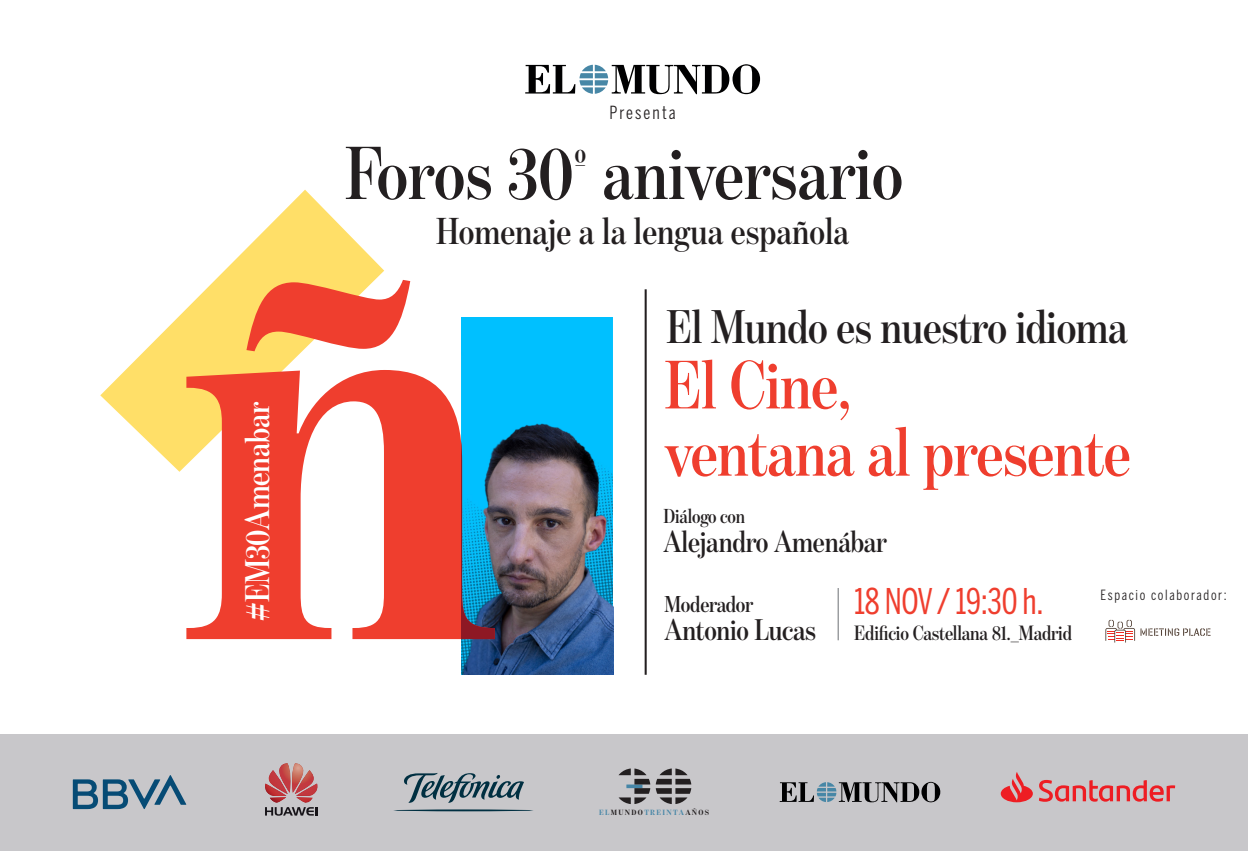
<style>
.page{position:relative;width:1248px;height:851px;background:#fff}
.page>*{position:absolute;margin:0;border:0;box-sizing:border-box;transform-origin:0 0}
.t1{font:600 76.2px "Benton Mod Disp Cond";color:#231f20}
.t2{font:600 69.6px/67.2px "Benton Mod Disp Cond";letter-spacing:-.01em;color:#ef3e2e}
.t3{font:600 48px "Benton Mod Disp Cond";letter-spacing:-.01em;color:#231f20}
.t4{font:600 38.2px "Benton Mod Disp Cond";color:#231f20}
.t5{font:35.2px "Benton Sans Comp";letter-spacing:-.01em;color:#ef3e2e}
.t6{font:600 34.8px "Benton Mod Disp Cond";letter-spacing:-.01em;color:#fff}
.t7{font:600 30.8px "Benton Mod Disp Cond";letter-spacing:-.01em;color:#231f20}
.t8{font:600 30.4px "Benton Mod Disp Cond";letter-spacing:-.01em;color:#231f20}
.t9{font:600 23.4px "Benton Mod Disp Cond";letter-spacing:-.015em;color:#231f20}
.t10{font:600 21px "Benton Mod Disp Cond";letter-spacing:-.01em;color:#231f20}
.t11{font:600 20.6px "Benton Mod Disp Cond";letter-spacing:-.01em;color:#231f20}
.t12{font:18px "Benton Sans Comp";letter-spacing:.115em;color:#231f20}
.t13{font:14px "Benton Sans Comp";letter-spacing:.12em;color:#231f20}
.t14{font:700 7.6px "Benton Mod Disp Cond";letter-spacing:.16em;color:#4686a7;scale:1.08 1}
.s1{color:#231f20}
</style>
<div class="page">
<div style="left:0;top:734px;width:1247px;height:116px;background:#c8c7ca"></div>
<hr style="left:644px;top:289px;width:2px;height:385px;background:#231f20">
<div style="left:461px;top:318px;width:152px;height:106px;background:#00c0ff"></div>
<img style="left:461px;top:424px;width:152px;height:250px">
<svg style="left:100px;top:190px;width:284px;height:281px"></svg>
<svg style="left:186px;top:370px;width:275px;height:269px;fill:#ef3e2e"></svg>
<svg style="left:461px;top:370px;width:34px;height:269px;background:#1998ca"></svg>
<svg style="left:246px;top:280px;width:164px;height:71px;background:#f47d5a"></svg>
<svg style="left:525px;top:64px;width:235px;height:30px"></svg>
<hr style="left:837px;top:588px;width:1px;height:52px;background:#939598">
<svg style="left:1140px;top:628px;width:70px;height:7px"></svg>
<svg style="left:1105px;top:619px;width:29px;height:23px"></svg>
<svg style="left:779px;top:781px;width:161px;height:21px"></svg>
<svg style="left:618px;top:768px;width:73px;height:36px"></svg>
<svg style="left:265px;top:763px;width:53px;height:52px"></svg>
<img style="left:295px;top:770px;width:19px;height:23px">
<svg style="left:73px;top:775px;width:113px;height:34px"></svg>
<svg style="left:393px;top:773px;width:140px;height:38px"></svg>
<svg style="left:1000px;top:772px;width:174px;height:30px"></svg>
<p class="t6" style="left:238px;top:620px;width:220px;rotate:-90deg">#EM30Amenabar</p>
<p class="t12" style="left:609px;top:102px;width:68px">Presenta</p>
<p class="t1" style="left:345px;top:131px;width:559px">Foros 30<sup>º</sup> aniversario</p>
<p class="t4" style="left:436px;top:210px;width:414px">Homenaje a la lengua española</p>
<p class="t3" style="left:666px;top:300px;width:463px">El Mundo es nuestro idioma</p>
<p class="t2" style="left:664px;top:351px;width:467px">El Cine,<br>ventana al presente</p>
<p class="t11" style="left:663px;top:505px;width:83px">Diálogo con</p>
<p class="t7" style="left:663px;top:525px;width:225px">Alejandro Amenábar</p>
<p class="t5" style="left:854px;top:580px;width:191px">18 NOV / 19:30 h.</p>
<p class="t9" style="left:664px;top:591px;width:90px">Moderador</p>
<p class="t8" style="left:664px;top:613px;width:153px">Antonio Lucas</p>
<p class="t10" style="left:854px;top:621px;width:219px">Edificio Castellana 81._Madrid</p>
<p class="t13" style="left:1100px;top:586px;width:128px">Espacio colaborador:</p>
<p class="t14" style="left:599px;top:808px;width:103px">EL<span class="s1">MUNDO</span>TREINTA<span class="s1">AÑOS</span></p>
</div>
